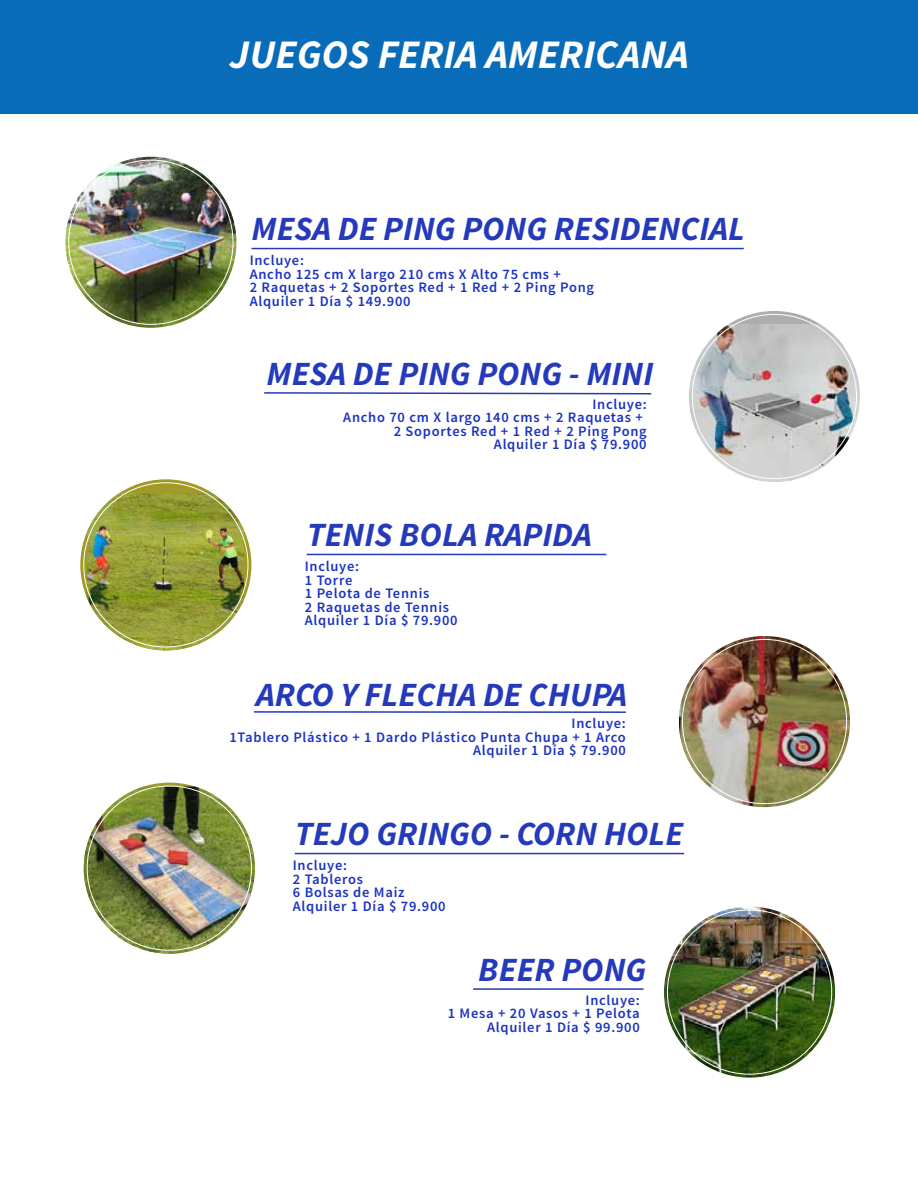
<style>
.page{position:relative;width:918px;height:1188px;background:#fff}
.page>*{position:absolute;margin:0;border:0;box-sizing:border-box;transform-origin:0 0}
.t1{font:italic 700 40.5px "Source Sans Pro";color:#fff}
.t2{font:italic 700 33.9px "Source Sans Pro";color:#243aba}
.t3{font:600 14.55px/13.5px "Source Sans Pro";letter-spacing:.05em;color:#1a32c1}
</style>
<div class="page">
<div style="left:0;top:0;width:918px;height:114px;background:#096cb9"></div>
<img style="left:65px;top:157px;width:171px;height:171px;border-radius:86px">
<hr style="left:252px;top:248px;width:492px;height:1px;background:#243aba">
<svg style="left:729px;top:311px;width:91px;height:13px"></svg>
<img style="left:689px;top:324px;width:171px;height:158px">
<svg style="left:264px;top:392px;width:388px;height:3px"></svg>
<svg style="left:80px;top:479px;width:171px;height:171px;background:#aea947"></svg>
<img style="left:87px;top:494px;width:157px;height:156px">
<hr style="left:307px;top:554px;width:299px;height:1px;background:#243aba">
<img style="left:679px;top:636px;width:171px;height:171px;border-radius:86px">
<hr style="left:254px;top:711px;width:372px;height:2px;background:#243aba">
<img style="left:84px;top:787px;width:171px;height:167px">
<hr style="left:295px;top:853px;width:389px;height:1px;background:#243aba">
<img style="left:664px;top:907px;width:171px;height:171px;border-radius:86px">
<hr style="left:473px;top:988px;width:171px;height:2px;background:#243aba">
<h1 class="t1" style="left:229px;top:28px;width:461px">JUEGOS FERIA AMERICANA</h1>
<h2 class="t2" style="left:252px;top:207px;width:495px">MESA DE PING PONG RESIDENCIAL</h2>
<p class="t3" style="left:250px;top:254px;width:346px">Incluye:<br>Ancho 125 cm X largo 210 cms X Alto 75 cms +<br>2 Raquetas + 2 Soportes Red + 1 Red + 2 Ping Pong<br>Alquiler 1 Día $ 149.900</p>
<h2 class="t2" style="left:267px;top:353px;width:388px">MESA DE PING PONG - MINI</h2>
<p class="t3" style="left:343px;top:398px;width:305px;text-align:right">Incluye:<br>Ancho 70 cm X largo 140 cms + 2 Raquetas +<br>2 Soportes Red + 1 Red + 2 Ping Pong<br>Alquiler 1 Día $ 79.900</p>
<h2 class="t2" style="left:307px;top:513px;width:287px">TENIS BOLA RAPIDA</h2>
<p class="t3" style="left:305px;top:560px;width:154px">Incluye:<br>1 Torre<br>1 Pelota de Tennis<br>2 Raquetas de Tennis<br>Alquiler 1 Día $ 79.900</p>
<h2 class="t2" style="left:256px;top:674px;width:372px">ARCO Y FLECHA DE CHUPA</h2>
<p class="t3" style="left:229px;top:717px;width:398px;text-align:right">Incluye:<br>1Tablero Plástico + 1 Dardo Plástico Punta Chupa + 1 Arco<br>Alquiler 1 Día $ 79.900</p>
<h2 class="t2" style="left:295px;top:812px;width:390px">TEJO GRINGO - CORN HOLE</h2>
<p class="t3" style="left:293px;top:859px;width:154px">Incluye:<br>2 Tableros<br>6 Bolsas de Maiz<br>Alquiler 1 Día $ 79.900</p>
<h2 class="t2" style="left:478px;top:948px;width:169px">BEER PONG</h2>
<p class="t3" style="left:448px;top:993px;width:194px;text-align:right">Incluye:<br>1 Mesa + 20 Vasos + 1 Pelota<br>Alquiler 1 Día $ 99.900</p>
</div>
